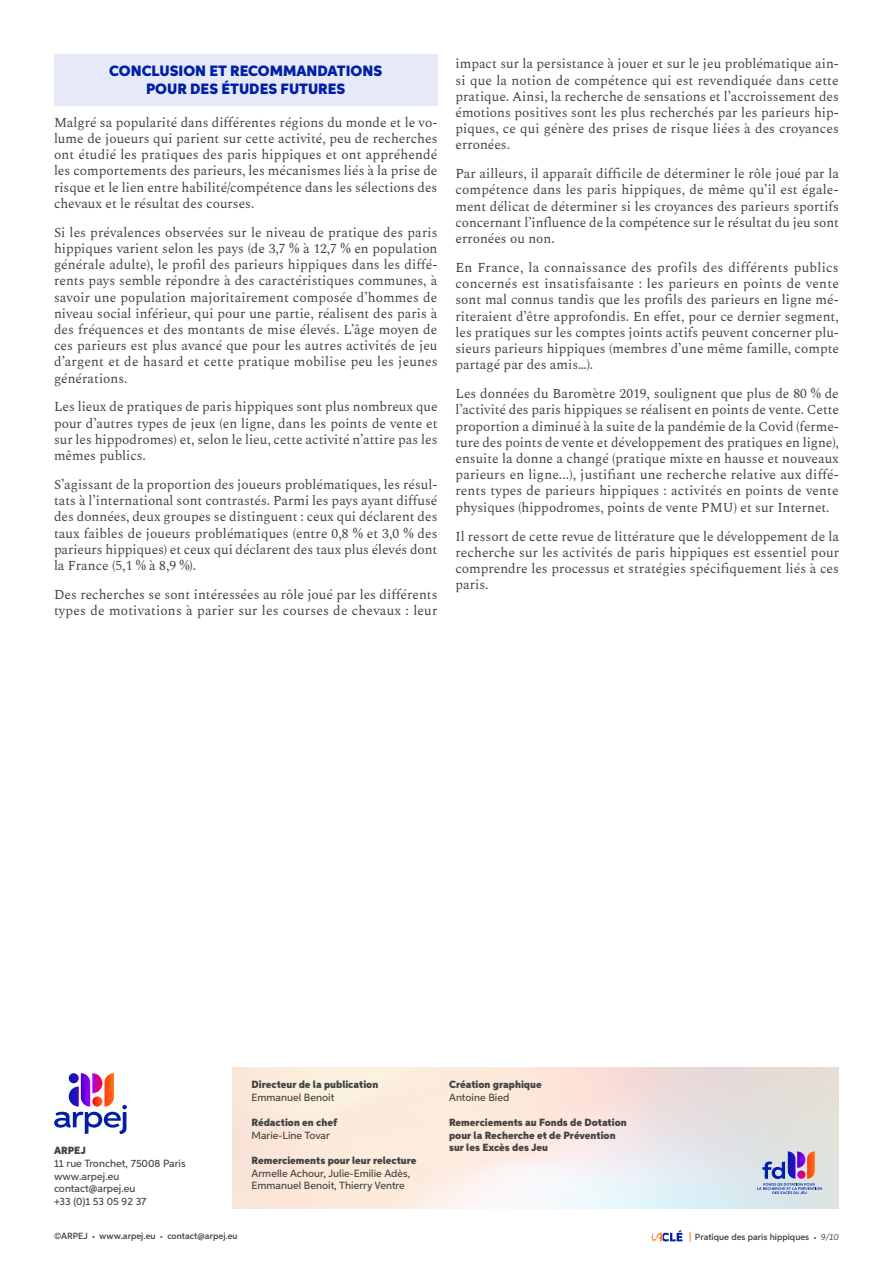
<style>
.page{position:relative;width:893px;height:1263px;background:#fff}
.page>*{position:absolute;margin:0;border:0;box-sizing:border-box;transform-origin:0 0}
.GROS_TITRE{font:900 15px/18px "Aspira";color:#001fa6;text-align:center}
.textes{font:13.5px/16.2px "Spectral";color:#434342;text-align:justify}
.titre{font:900 10.5px "Aspira";color:#434342}
.paragraphe{font:500 10.5px/12.6px "Aspira";color:#434342}
.titre-2{font:500 10.5px/12.6px "Aspira";color:#434342}
.paragraphe-2{font:900 10.5px "Aspira";color:#434342}
.t1{font:600 9px "Aspira";color:#434342}
.s1{font-size:6px}
.s2{font-weight:400;font-style:italic}
</style>
<div class="page">
<div style="left:54px;top:54px;width:383px;height:51px;background:#e6e9f6"></div>
<svg style="left:54px;top:1073px;width:73px;height:61px"></svg>
<svg style="left:757px;top:1151px;width:65px;height:43px;background:#b0a6c9"></svg>
<svg style="left:652px;top:1230px;width:30px;height:11px"></svg>
<p class="GROS_TITRE" style="left:109px;top:62px;width:274px">CONCLUSION ET RECOMMANDATIONS<br>POUR DES ÉTUDES FUTURES</p>
<p class="textes" style="left:54px;top:113px;width:385px">Malgré sa popularité dans différentes régions du monde et le vo&shy;lume de joueurs qui parient sur cette activité, peu de recherches ont étudié les pratiques des paris hippiques et ont appréhendé les comportements des parieurs, les mécanismes liés à la prise de risque et le lien entre habilité/compétence dans les sélections des chevaux et le résultat des courses.</p>
<p class="textes" style="left:54px;top:223px;width:385px">Si les prévalences observées sur le niveau de pratique des paris hippiques varient selon les pays (de 3,7 % à 12,7 % en population générale adulte), le profil des parieurs hippiques dans les diffé&shy;rents pays semble répondre à des caractéristiques communes, à savoir une population majoritairement composée d’hommes de niveau social inférieur, qui pour une partie, réalisent des paris à des fréquences et des montants de mise élevés. L’âge moyen de ces parieurs est plus avancé que pour les autres activités de jeu d’argent et de hasard et cette pratique mobilise peu les jeunes générations.</p>
<p class="textes" style="left:54px;top:398px;width:385px">Les lieux de pratiques de paris hippiques sont plus nombreux que pour d’autres types de jeux (en ligne, dans les points de vente et sur les hippodromes) et, selon le lieu, cette activité n’attire pas les mêmes publics.</p>
<p class="textes" style="left:54px;top:475px;width:385px">S’agissant de la proportion des joueurs problématiques, les résul&shy;tats à l’international sont contrastés. Parmi les pays ayant diffusé des données, deux groupes se distinguent : ceux qui déclarent des taux faibles de joueurs problématiques (entre 0,8 % et 3,0 % des parieurs hippiques) et ceux qui déclarent des taux plus élevés dont la France (5,1 % à 8,9 %).</p>
<p class="textes" style="left:54px;top:585px;width:385px">Des recherches se sont intéressées au rôle joué par les différents types de motivations à parier sur les courses de chevaux : leur</p>
<p class="textes" style="left:455px;top:55px;width:385px">impact sur la persistance à jouer et sur le jeu problématique ain&shy;si que la notion de compétence qui est revendiquée dans cette pratique. Ainsi, la recherche de sensations et l’accroissement des émotions positives sont les plus recherchés par les parieurs hip&shy;piques, ce qui génère des prises de risque liées à des croyances erronées.</p>
<p class="textes" style="left:455px;top:165px;width:385px">Par ailleurs, il apparaît difficile de déterminer le rôle joué par la compétence dans les paris hippiques, de même qu’il est égale&shy;ment délicat de déterminer si les croyances des parieurs sportifs concernant l’influence de la compétence sur le résultat du jeu sont erronées ou non.</p>
<p class="textes" style="left:455px;top:258px;width:385px">En France, la connaissance des profils des différents publics concernés est insatisfaisante : les parieurs en points de vente sont mal connus tandis que les profils des parieurs en ligne mé&shy;riteraient d’être approfondis. En effet, pour ce dernier segment, les pratiques sur les comptes joints actifs peuvent concerner plu&shy;sieurs parieurs hippiques (membres d’une même famille, compte partagé par des amis…).</p>
<p class="textes" style="left:455px;top:385px;width:385px">Les données du Baromètre 2019, soulignent que plus de 80 % de l’activité des paris hippiques se réalisent en points de vente. Cette proportion a diminué à la suite de la pandémie de la Covid (ferme&shy;ture des points de vente et développement des pratiques en ligne), ensuite la donne a changé (pratique mixte en hausse et nouveaux parieurs en ligne...), justifiant une recherche relative aux diffé&shy;rents types de parieurs hippiques : activités en points de vente physiques (hippodromes, points de vente PMU) et sur Internet.</p>
<p class="textes" style="left:455px;top:527px;width:385px">Il ressort de cette revue de littérature que le développement de la recherche sur les activités de paris hippiques est essentiel pour comprendre les processus et stratégies spécifiquement liés à ces paris.</p>
<p class="titre" style="left:252px;top:1078px;width:128px">Directeur de la publication</p>
<p class="paragraphe" style="left:252px;top:1091px;width:84px">Emmanuel Benoit</p>
<p class="titre" style="left:252px;top:1116px;width:87px">Rédaction en chef</p>
<p class="paragraphe" style="left:252px;top:1129px;width:80px">Marie-Line Tovar</p>
<p class="titre" style="left:252px;top:1154px;width:167px">Remerciements pour leur relecture</p>
<p class="paragraphe" style="left:252px;top:1167px;width:160px">Armelle Achour, Julie-Emilie Adès,<br>Emmanuel Benoit, Thierry Ventre</p>
<p class="titre" style="left:449px;top:1078px;width:94px">Création graphique</p>
<p class="paragraphe" style="left:449px;top:1091px;width:62px">Antoine Bied</p>
<p class="titre" style="left:449px;top:1116px;width:179px">Remerciements au Fonds de Dotation</p>
<p class="paragraphe-2" style="left:449px;top:1129px;width:168px">pour la Recherche et de Prévention</p>
<p class="titre" style="left:54px;top:1144px;width:33px">ARPEJ</p>
<p class="paragraphe-2" style="left:449px;top:1141px;width:100px">sur les Excès des Jeu</p>
<p class="titre-2" style="left:54px;top:1157px;width:133px">11 rue Tronchet, 75008 Paris www.arpej.eu contact@arpej.eu<br>+33 (0)1 53 05 92 37</p>
<p class="t1" style="left:54px;top:1231px;width:185px">©ARPEJ <span class="s1">•</span> www.arpej.eu <span class="s1">•</span> contact@arpej.eu</p>
<p class="t1" style="left:695px;top:1231px;width:146px">Pratique des paris hippiques <span class="s1">•</span> <span class="s2">9/10</span></p>
</div>
